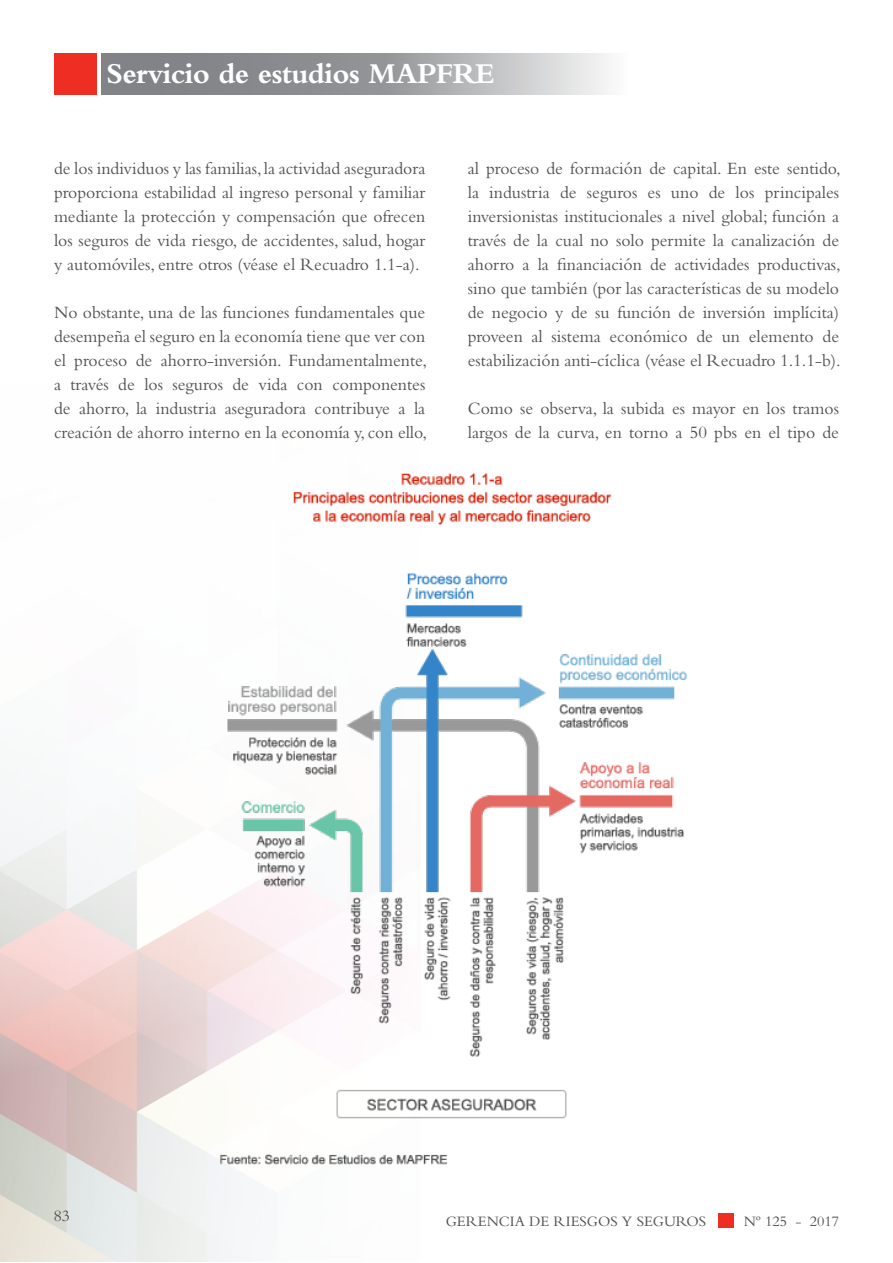
<style>
.page{position:relative;width:893px;height:1263px;background:#fff}
.page>*{position:absolute;margin:0;border:0;box-sizing:border-box;transform-origin:0 0}
.t1{font:700 30px "Bembo Std";letter-spacing:-.025em;color:#fff}
.t2{font:18px/24px "Bembo Std";color:#505052;text-align:justify}
.t3{font:16.5px "Bembo Std";color:#505052}
.t4{font:15px "Bembo Std";color:#505052}
</style>
<div class="page">
<svg style="left:0;top:53px;width:423px;height:1209px"></svg>
<div style="left:54px;top:54px;width:43px;height:41px;background:#ee2e22"></div>
<svg style="left:101px;top:54px;width:506px;height:41px;background:#a1a3a5"></svg>
<img style="left:210px;top:449px;width:477px;height:722px">
<div style="left:718px;top:1213px;width:15px;height:15px;background:#ee2e22"></div>
<h1 class="t1" style="left:106px;top:57px;width:390px">Servicio de estudios MAPFRE</h1>
<p class="t2" style="left:54px;top:156px;width:373px">de los individuos y las familias, la actividad aseguradora proporciona estabilidad al ingreso personal y familiar mediante la protección y compensación que ofrecen los seguros de vida riesgo, de accidentes, salud, hogar y automóviles, entre otros (véase el Recuadro 1.1-a).</p>
<p class="t2" style="left:54px;top:300px;width:375px">No obstante, una de las funciones fundamentales que desempeña el seguro en la economía tiene que ver con el proceso de ahorro-inversión. Fundamentalmente, a través de los seguros de vida con componentes de ahorro, la industria aseguradora contribuye a la creación de ahorro interno en la economía y, con ello,</p>
<p class="t2" style="left:468px;top:156px;width:375px">al proceso de formación de capital. En este sentido, la industria de seguros es uno de los principales inversionistas institucionales a nivel global; función a través de la cual no solo permite la canalización de ahorro a la financiación de actividades productivas, sino que también (por las características de su modelo de negocio y de su función de inversión implícita) proveen al sistema económico de un elemento de estabilización anti-cíclica (véase el Recuadro 1.1.1-b).</p>
<p class="t2" style="left:468px;top:396px;width:373px">Como se observa, la subida es mayor en los tramos largos de la curva, en torno a 50 pbs en el tipo de</p>
<p class="t3" style="left:54px;top:1206px;width:18px">83</p>
<p class="t4" style="left:446px;top:1212px;width:262px">GERENCIA DE RIESGOS Y SEGUROS</p>
<p class="t4" style="left:744px;top:1212px;width:97px">Nº 125 - 2017</p>
</div>
